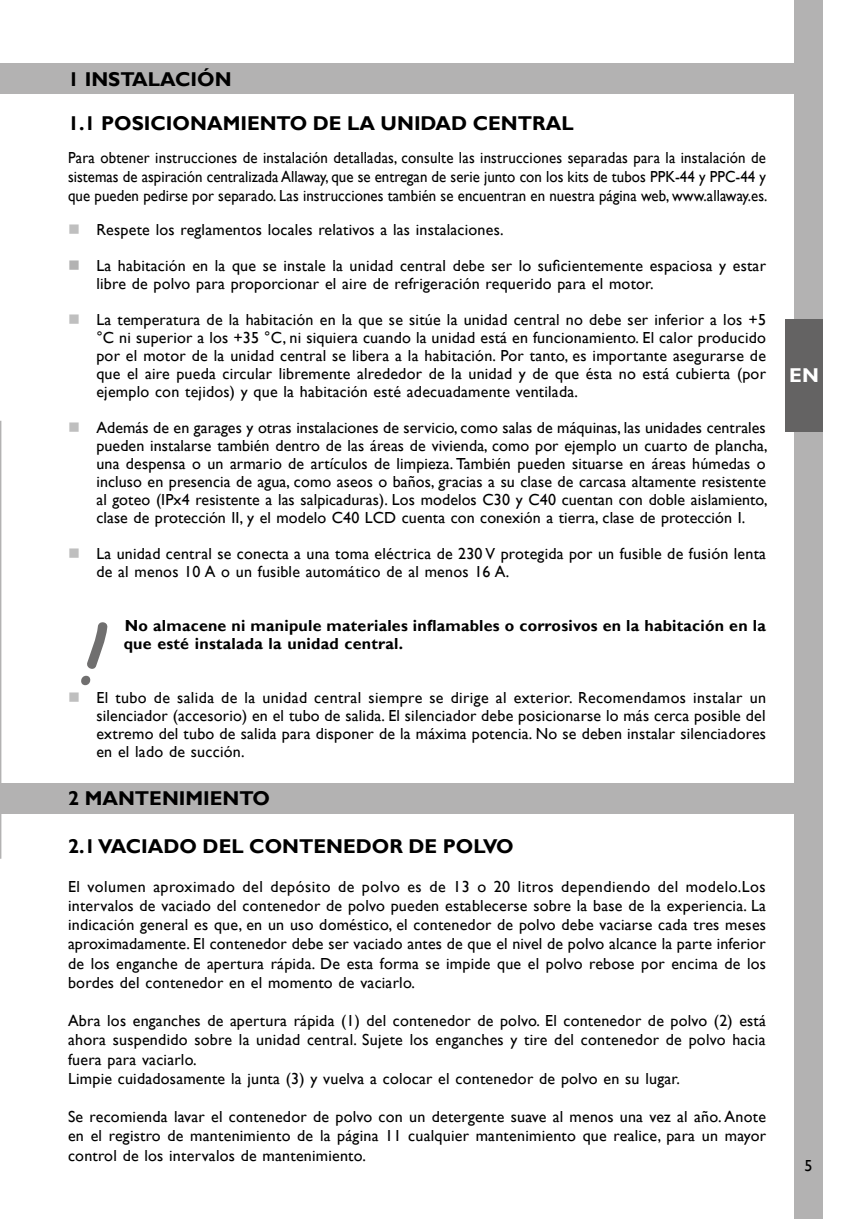
<style>
.page{position:relative;width:868px;height:1219px;background:#fff}
.page>*{position:absolute;margin:0;border:0;box-sizing:border-box;transform-origin:0 0}
.t1{font:700 20px "Gill Sans";color:#000}
.t2{font:700 20px "Gill Sans";color:#fff}
.t3{font:16px/18px "Gill Sans";letter-spacing:.015em;color:#000}
.t4{font:16px/19.2px "Gill Sans";letter-spacing:.015em;color:#000;text-align:justify;scale:.93 1}
.t5{font:700 16px/18px "Gill Sans";letter-spacing:.015em;color:#000}
.s1{color:#bfbfbf}
.s2{color:#b3b2b2}
</style>
<div class="page">
<div style="left:794px;top:0;width:28px;height:1219px;background:#b3b2b2"></div>
<svg style="left:0;top:421px;width:1px;height:438px"></svg>
<div style="left:0;top:64px;width:805px;height:30px;background:#b3b2b2"></div>
<div style="left:0;top:784px;width:805px;height:30px;background:#b3b2b2"></div>
<svg style="left:81px;top:622px;width:27px;height:63px"></svg>
<div style="left:785px;top:319px;width:37px;height:113px;background:#646363"></div>
<p class="t1" style="left:68px;top:67px;width:165px">1 INSTALACIÓN</p>
<p class="t1" style="left:68px;top:111px;width:507px">1.1 POSICIONAMIENTO DE LA UNIDAD CENTRAL</p>
<p class="t4" style="left:68px;top:148px;width:753px">Para obtener instrucciones de instalación detalladas, consulte las instrucciones separadas para la instalación de sistemas de aspiración centralizada Allaway, que se entregan de serie junto con los kits de tubos PPK-44 y PPC-44 y que pueden pedirse por separado. Las instrucciones también se encuentran en nuestra página web, www.allaway.es.</p>
<p class="t3" style="left:68px;top:221px;width:437px"><span class="s1">■</span> Respete los reglamentos locales relativos a las instalaciones.</p>
<p class="t3" style="left:96px;top:257px;width:671px;text-indent:-28px"><span class="s2">■</span> La habitación en la que se instale la unidad central debe ser lo suficientemente espaciosa y estar libre de polvo para proporcionar el aire de refrigeración requerido para el motor.</p>
<p class="t3" style="left:96px;top:311px;width:671px;text-align:justify;text-indent:-28px"><span class="s1">■</span> La temperatura de la habitación en la que se sitúe la unidad central no debe ser inferior a los +5 °C ni superior a los +35 °C, ni siquiera cuando la unidad está en funcionamiento. El calor producido por el motor de la unidad central se libera a la habitación. Por tanto, es importante asegurarse de que el aire pueda circular libremente alrededor de la unidad y de que ésta no está cubierta (por ejemplo con tejidos) y que la habitación esté adecuadamente ventilada.</p>
<p class="t3" style="left:96px;top:419px;width:672px;text-indent:-28px"><span class="s1">■</span> Además de en garages y otras instalaciones de servicio, como salas de máquinas, las unidades centrales pueden instalarse también dentro de las áreas de vivienda, como por ejemplo un cuarto de plancha, una despensa o un armario de artículos de limpieza. También pueden situarse en áreas húmedas o incluso en presencia de agua, como aseos o baños, gracias a su clase de carcasa altamente resistente al goteo (IPx4 resistente a las salpicaduras). Los modelos C30 y C40 cuentan con doble aislamiento, clase de protección II, y el modelo C40 LCD cuenta con conexión a tierra, clase de protección I.</p>
<p class="t3" style="left:96px;top:545px;width:671px;text-indent:-28px"><span class="s1">■</span> La unidad central se conecta a una toma eléctrica de 230 V protegida por un fusible de fusión lenta de al menos 10 A o un fusible automático de al menos 16 A.</p>
<p class="t5" style="left:124px;top:617px;width:643px">No almacene ni manipule materiales inflamables o corrosivos en la habitación en la que esté instalada la unidad central.</p>
<p class="t3" style="left:96px;top:689px;width:671px;text-align:justify;text-indent:-28px"><span class="s1">■</span> El tubo de salida de la unidad central siempre se dirige al exterior. Recomendamos instalar un silenciador (accesorio) en el tubo de salida. El silenciador debe posicionarse lo más cerca posible del extremo del tubo de salida para disponer de la máxima potencia. No se deben instalar silenciadores en el lado de succión.</p>
<p class="t1" style="left:68px;top:787px;width:203px">2 MANTENIMIENTO</p>
<p class="t1" style="left:68px;top:835px;width:447px">2.1 VACIADO DEL CONTENEDOR DE POLVO</p>
<p class="t3" style="left:68px;top:877px;width:699px;line-height:19.2px;text-align:justify">El volumen aproximado del depósito de polvo es de 13 o 20 litros dependiendo del modelo.Los intervalos de vaciado del contenedor de polvo pueden establecerse sobre la base de la experiencia. La indicación general es que, en un uso doméstico, el contenedor de polvo debe vaciarse cada tres meses aproximadamente. El contenedor debe ser vaciado antes de que el nivel de polvo alcance la parte inferior de los enganche de apertura rápida. De esta forma se impide que el polvo rebose por encima de los bordes del contenedor en el momento de vaciarlo.</p>
<p class="t3" style="left:68px;top:1011px;width:699px;line-height:19.2px">Abra los enganches de apertura rápida (1) del contenedor de polvo. El contenedor de polvo (2) está ahora suspendido sobre la unidad central. Sujete los enganches y tire del contenedor de polvo hacia fuera para vaciarlo.<br>Limpie cuidadosamente la junta (3) y vuelva a colocar el contenedor de polvo en su lugar.</p>
<p class="t3" style="left:68px;top:1107px;width:699px;line-height:19.2px;text-align:justify">Se recomienda lavar el contenedor de polvo con un detergente suave al menos una vez al año. Anote en el registro de mantenimiento de la página 11 cualquier mantenimiento que realice, para un mayor control de los intervalos de mantenimiento.</p>
<p class="t2" style="left:789px;top:363px;width:31px">EN</p>
<p class="t3" style="left:804px;top:1156px;width:9px">5</p>
</div>
